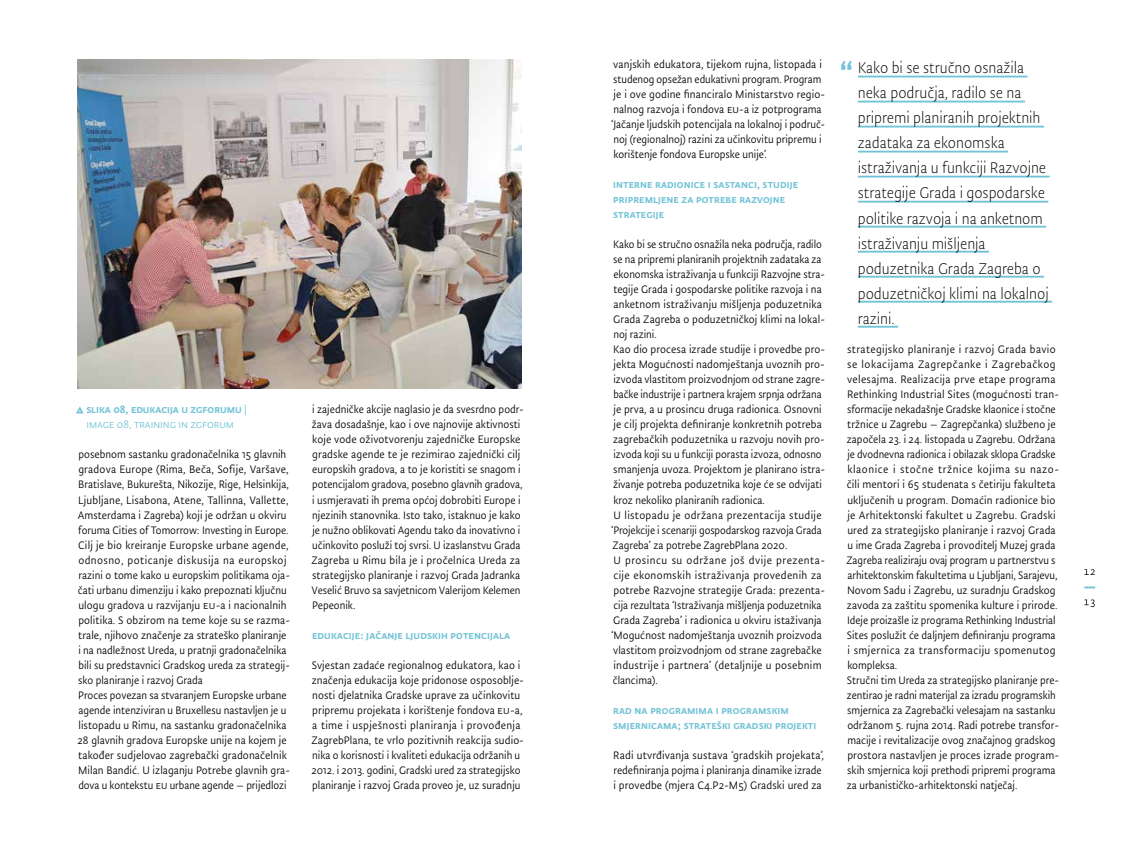
<style>
.page{position:relative;width:1134px;height:851px;background:#fff}
.page>*{position:absolute;margin:0;border:0;box-sizing:border-box;transform-origin:0 0}
.t1{font:300 17.5px/25px "Tempera";letter-spacing:-.005em;color:#000}
.t2{font:12.25px/15px "Tempera";color:#000}
.t3{font:500 12.25px/15px "Tempera";letter-spacing:.01em;color:#72c3d7}
.s1{font-weight:400}
</style>
<div class="page">
<img style="left:78px;top:60px;width:444px;height:328px">
<svg style="left:76px;top:406px;width:8px;height:8px"></svg>
<hr style="left:858px;top:76px;width:169px;height:1px;background:#72c3d7">
<hr style="left:858px;top:101px;width:167px;height:1px;background:#72c3d7">
<hr style="left:858px;top:126px;width:186px;height:1px;background:#72c3d7">
<hr style="left:858px;top:151px;width:150px;height:1px;background:#72c3d7">
<hr style="left:858px;top:176px;width:191px;height:1px;background:#72c3d7">
<hr style="left:858px;top:201px;width:190px;height:1px;background:#72c3d7">
<hr style="left:858px;top:226px;width:188px;height:1px;background:#72c3d7">
<hr style="left:858px;top:251px;width:131px;height:1px;background:#72c3d7">
<hr style="left:858px;top:276px;width:186px;height:1px;background:#72c3d7">
<hr style="left:858px;top:301px;width:194px;height:1px;background:#72c3d7">
<hr style="left:858px;top:326px;width:40px;height:1px;background:#72c3d7">
<svg style="left:841px;top:61px;width:11px;height:9px"></svg>
<svg style="left:1084px;top:586px;width:11px;height:2px"></svg>
<svg style="left:1084px;top:599px;width:11px;height:8px"></svg>
<svg style="left:1084px;top:569px;width:11px;height:6px"></svg>
<p class="t3" style="left:86px;top:402px;width:162px">slika 08, edukacija u zgforumu <span class="s1">| image 08, training in zgforum</span></p>
<p class="t2" style="left:78px;top:447px;width:214px">posebnom sastanku gradonačelnika 15 glavnih gradova Europe (Rima, Beča, Sofije, Varšave, Bratislave, Bukurešta, Nikozije, Rige, Helsinkija, Ljubljane, Lisabona, Atene, Tallinna, Vallette, Amsterdama i Zagreba) koji je održan u okviru foruma Cities of Tomorrow: Investing in Europe.<br>Cilj je bio kreiranje Europske urbane agende, odnosno, poticanje diskusija na europskoj razini o tome kako u europskim politikama oja&shy;čati urbanu dimenziju i kako prepoznati ključnu ulogu gradova u razvijanju EU-a i nacionalnih politika. S obzirom na teme koje su se razma&shy;trale, njihovo značenje za strateško planiranje i na nadležnost Ureda, u pratnji gradonačelnika bili su predstavnici Gradskog ureda za strategij&shy;sko planiranje i razvoj Grada<br>Proces povezan sa stvaranjem Europske urbane agende intenziviran u Bruxellesu nastavljen je u listopadu u Rimu, na sastanku gradonačelnika 28 glavnih gradova Europske unije na kojem je također sudjelovao zagrebački gradonačelnik Milan Bandić. U izlaganju Potrebe glavnih gra&shy;dova u kontekstu EU urbane agende – prijedlozi</p>
<p class="t2" style="left:311px;top:402px;width:214px">i zajedničke akcije naglasio je da svesrdno podr&shy;žava dosadašnje, kao i ove najnovije aktivnosti koje vode oživotvorenju zajedničke Europske gradske agende te je rezimirao zajednički cilj europskih gradova, a to je koristiti se snagom i potencijalom gradova, posebno glavnih gradova, i usmjeravati ih prema općoj dobrobiti Europe i njezinih stanovnika. Isto tako, istaknuo je kako je nužno oblikovati Agendu tako da inovativno i učinkovito posluži toj svrsi. U izaslanstvu Grada Zagreba u Rimu bila je i pročelnica Ureda za strategijsko planiranje i razvoj Grada Jadranka Veselić Bruvo sa savjetnicom Valerijom Kelemen Pepeonik.</p>
<p class="t3" style="left:312px;top:627px;width:200px">Edukacije: Jačanje ljudskih potencijala</p>
<p class="t2" style="left:311px;top:657px;width:214px">Svjestan zadaće regionalnog edukatora, kao i značenja edukacija koje pridonose osposoblje&shy;nosti djelatnika Gradske uprave za učinkovitu pripremu projekata i korištenje fondova EU-a, a time i uspješnosti planiranja i provođenja ZagrebPlana, te vrlo pozitivnih reakcija sudio&shy;nika o korisnosti i kvaliteti edukacija održanih u 2012. i 2013. godini, Gradski ured za strategijsko planiranje i razvoj Grada proveo je, uz suradnju</p>
<p class="t2" style="left:611px;top:57px;width:215px">vanjskih edukatora, tijekom rujna, listopada i studenog opsežan edukativni program. Program je i ove godine financiralo Ministarstvo regio&shy;nalnog razvoja i fondova EU-a iz potprograma ‘Jačanje ljudskih potencijala na lokalnoj i područ&shy;noj (regionalnoj) razini za učinkovitu pripremu i korištenje fondova Europske unije’.</p>
<p class="t3" style="left:613px;top:177px;width:186px">Interne radionice i sastanci, studije pripremljene za potrebe Razvojne strategije</p>
<p class="t2" style="left:611px;top:237px;width:215px">Kako bi se stručno osnažila neka područja, radilo se na pripremi planiranih projektnih zadataka za ekonomska istraživanja u funkciji Razvojne stra&shy;tegije Grada i gospodarske politike razvoja i na anketnom istraživanju mišljenja poduzetnika Grada Zagreba o poduzetničkoj klimi na lokal&shy;noj razini.<br>Kao dio procesa izrade studije i provedbe pro&shy;jekta Mogućnosti nadomještanja uvoznih pro&shy;izvoda vlastitom proizvodnjom od strane zagre&shy;bačke industrije i partnera krajem srpnja održana je prva, a u prosincu druga radionica. Osnovni je cilj projekta definiranje konkretnih potreba zagrebačkih poduzetnika u razvoju novih pro&shy;izvoda koji su u funkciji porasta izvoza, odnosno smanjenja uvoza. Projektom je planirano istra&shy;živanje potreba poduzetnika koje će se odvijati kroz nekoliko planiranih radionica.<br>U listopadu je održana prezentacija studije ‘Projekcije i scenariji gospodarskog razvoja Grada Zagreba’ za potrebe ZagrebPlana 2020.<br>U prosincu su održane još dvije prezenta&shy;cije ekonomskih istraživanja provedenih za potrebe Razvojne strategije Grada: prezenta&shy;cija rezultata ‘Istraživanja mišljenja poduzetnika Grada Zagreba’ i radionica u okviru istaživanja ‘Mogućnost nadomještanja uvoznih proizvoda vlastitom proizvodnjom od strane zagrebačke industrije i partnera’ (detaljnije u posebnim člancima).</p>
<p class="t3" style="left:613px;top:702px;width:205px">Rad na programima i programskim smjernicama; strateški gradski projekti</p>
<p class="t2" style="left:613px;top:747px;width:212px">Radi utvrđivanja sustava ‘gradskih projekata’, redefiniranja pojma i planiranja dinamike izrade i provedbe (mjera C4.P2-M5) Gradski ured za</p>
<p class="t1" style="left:858px;top:55px;width:192px">Kako bi se stručno osnažila neka područja, radilo se na pripremi planiranih projektnih zadataka za ekonomska istraživanja u funkciji Razvojne strategije Grada i gospodarske politike razvoja i na anketnom istraživanju mišljenja poduzetnika Grada Zagreba o poduzetničkoj klimi na lokalnoj razini.</p>
<p class="t2" style="left:846px;top:342px;width:214px">strategijsko planiranje i razvoj Grada bavio se lokacijama Zagrepčanke i Zagrebačkog velesajma. Realizacija prve etape programa Rethinking Industrial Sites (mogućnosti tran&shy;sformacije nekadašnje Gradske klaonice i stočne tržnice u Zagrebu – Zagrepčanka) službeno je započela 23. i 24. listopada u Zagrebu. Održana je dvodnevna radionica i obilazak sklopa Gradske klaonice i stočne tržnice kojima su nazo&shy;čili mentori i 65 studenata s četiriju fakulteta uključenih u program. Domaćin radionice bio je Arhitektonski fakultet u Zagrebu. Gradski ured za strategijsko planiranje i razvoj Grada u ime Grada Zagreba i provoditelj Muzej grada Zagreba realiziraju ovaj program u partnerstvu s arhitektonskim fakultetima u Ljubljani, Sarajevu, Novom Sadu i Zagrebu, uz suradnju Gradskog zavoda za zaštitu spomenika kulture i prirode.<br>Ideje proizašle iz programa Rethinking Industrial Sites poslužit će daljnjem definiranju programa i smjernica za transformaciju spomenutog kompleksa.<br>Stručni tim Ureda za strategijsko planiranje pre&shy;zentirao je radni materijal za izradu programskih smjernica za Zagrebački velesajam na sastanku održanom 5. rujna 2014. Radi potrebe transfor&shy;macije i revitalizacije ovog značajnog gradskog prostora nastavljen je proces izrade program&shy;skih smjernica koji prethodi pripremi programa za urbanističko-arhitektonski natječaj.</p>
</div>
